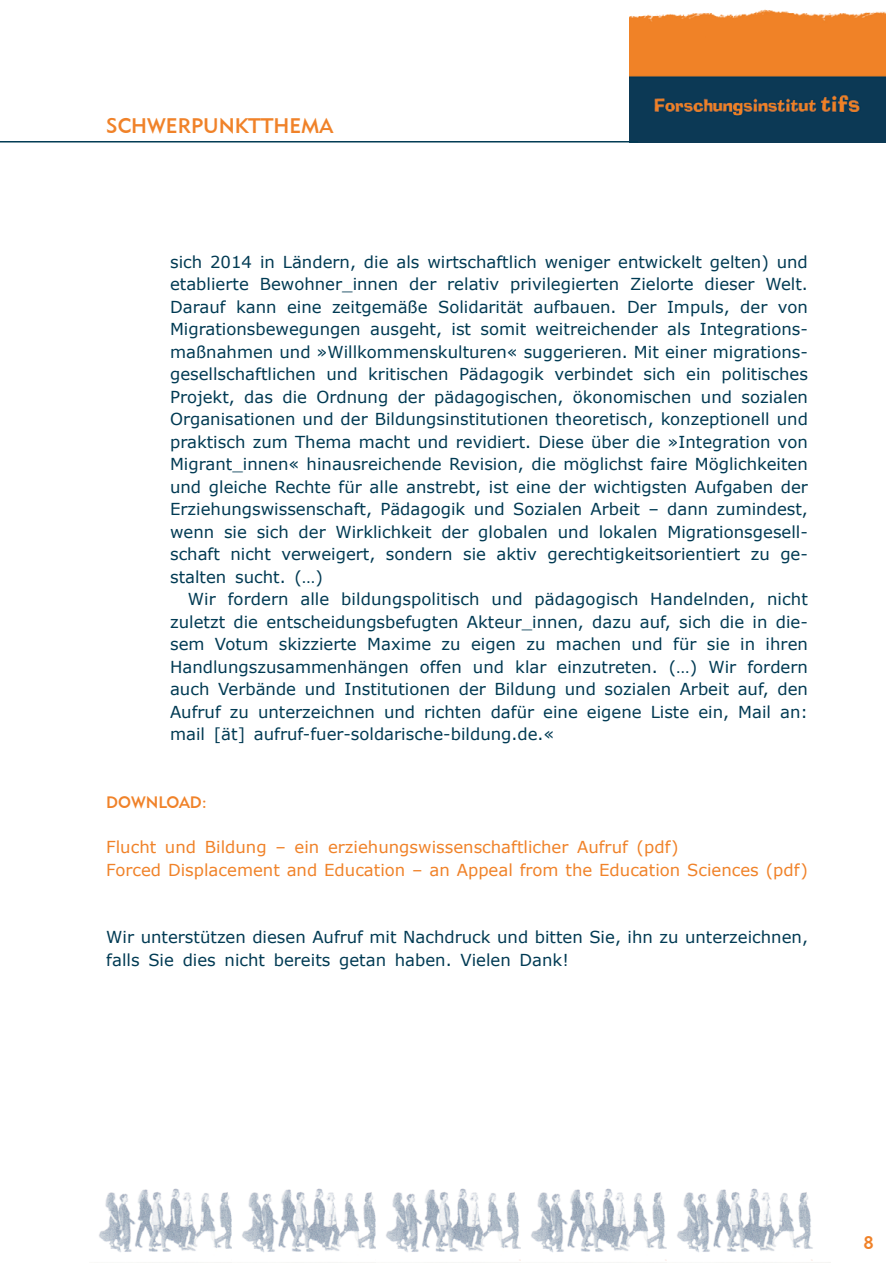
<style>
.page{position:relative;width:893px;height:1263px;background:#fff}
.page>*{position:absolute;margin:0;border:0;box-sizing:border-box;transform-origin:0 0}
.t1{font:21px "Geometric 415 BT Medium A";color:#f08229}
.t2{font:18px "Geometric 415 BT Medium A";color:#f08229}
.t3{font:16.5px/22.5px "Verdana";color:#003a53;text-align:justify}
.t4{font:16.5px/22.5px "Verdana";color:#f08229}
.t5{font:16.5px "Geometric 415 BT Medium A";color:#f08229}
</style>
<div class="page">
<img style="left:99px;top:1188px;width:133px;height:75px">
<img style="left:242px;top:1188px;width:134px;height:75px">
<img style="left:386px;top:1188px;width:135px;height:75px">
<img style="left:629px;top:9px;width:256px;height:133px">
<img style="left:531px;top:1188px;width:136px;height:75px">
<img style="left:677px;top:1188px;width:153px;height:75px">
<hr style="left:0;top:141px;width:638px;height:2px;background:#003a53">
<p class="t1" style="left:106px;top:113px;width:57px">SCHWER</p>
<p class="t1" style="left:191px;top:113px;width:144px">PUN KTTHEMA</p>
<p class="t3" style="left:170px;top:250px;width:639px">sich 2014 in Ländern, die als wirtschaftlich weniger entwickelt gelten) und etablierte Bewohner_innen der relativ privilegierten Zielorte dieser Welt.<br>Darauf kann eine zeitgemäße Solidarität aufbauen. Der Impuls, der von Migrationsbewegungen ausgeht, ist somit weitreichender als Integrations&shy;maßnahmen und »Willkommenskulturen« suggerieren. Mit einer migrations&shy;gesellschaftlichen und kritischen Pädagogik verbindet sich ein politisches Projekt, das die Ordnung der pädagogischen, ökonomischen und sozialen Organisationen und der Bildungsinstitutionen theoretisch, konzeptionell und praktisch zum Thema macht und revidiert. Diese über die »Integration von Migrant_innen« hinausreichende Revision, die möglichst faire Möglichkeiten und gleiche Rechte für alle anstrebt, ist eine der wichtigsten Aufgaben der Erziehungswissenschaft, Pädagogik und Sozialen Arbeit – dann zumindest, wenn sie sich der Wirklichkeit der globalen und lokalen Migrationsgesell&shy;schaft nicht verweigert, sondern sie aktiv gerechtigkeitsorientiert zu ge&shy;stalten sucht. (…)</p>
<p class="t3" style="left:170px;top:588px;width:639px;text-indent:18px">Wir fordern alle bildungspolitisch und pädagogisch Handelnden, nicht zuletzt die entscheidungsbefugten Akteur_innen, dazu auf, sich die in die&shy;sem Votum skizzierte Maxime zu eigen zu machen und für sie in ihren Handlungszusammenhängen offen und klar einzutreten. (…) Wir fordern auch Verbände und Institutionen der Bildung und sozialen Arbeit auf, den Aufruf zu unterzeichnen und richten dafür eine eigene Liste ein, Mail an: mail [ät] aufruf-fuer-soldarische-bildung.de.«</p>
<p class="t5" style="left:106px;top:792px;width:38px">DOWNL</p>
<p class="t5" style="left:166px;top:792px;width:42px">OAD:</p>
<p class="t4" style="left:106px;top:835px;width:703px">Flucht und Bildung – ein erziehungswissenschaftlicher Aufruf (pdf)<br>Forced Displacement and Education – an Appeal from the Education Sciences (pdf)</p>
<p class="t3" style="left:106px;top:925px;width:703px">Wir unterstützen diesen Aufruf mit Nachdruck und bitten Sie, ihn zu unterzeichnen, falls Sie dies nicht bereits getan haben. Vielen Dank!</p>
<p class="t2" style="left:863px;top:1232px;width:12px">8</p>
</div>
